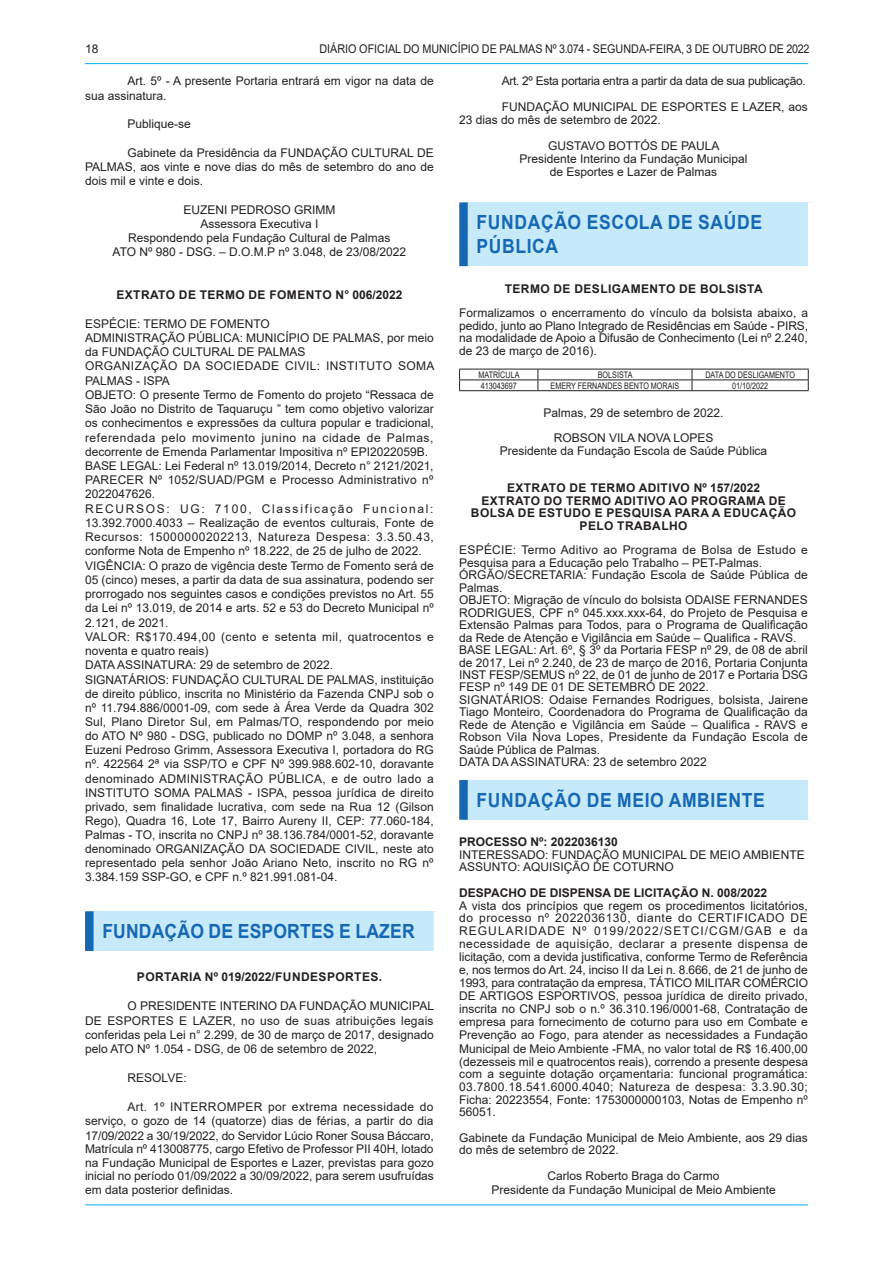
<style>
.page{position:relative;width:893px;height:1263px;background:#fff}
.page>*{position:absolute;margin:0;border:0;box-sizing:border-box;transform-origin:0 0}
.t1{font:700 19.5px/24px "Arial";letter-spacing:.035em;color:#1768b4;scale:.9 1}
.t2{font:700 19.5px "Arial";letter-spacing:.01em;color:#1768b4;scale:.9 1}
.t3{font:12px/14.2px "Arial";color:#231f20}
.t4{font:700 12px/12.5px "Arial";letter-spacing:.035em;color:#231f20;text-align:center}
.t5{font:12px/25.8px "Arial";letter-spacing:-.025em;color:#231f20}
.t6{font:12px "Arial";color:#231f20;scale:.9 1}
.t7{font:700 12px "Arial";color:#231f20}
.t8{font:9px "Arial";color:#231f20;scale:.8 1}
</style>
<div class="page">
<hr style="left:85px;top:63px;width:723px;height:1px;background:#00aeef">
<hr style="left:85px;top:1204px;width:723px;height:1px;background:#00aeef">
<div style="left:89px;top:911px;width:349px;height:40px;background:#c6eafa"></div>
<div style="left:85px;top:911px;width:9px;height:40px;background:#1768b4"></div>
<div style="left:434px;top:911px;width:8px;height:40px;background:#fff"></div>
<div style="left:463px;top:202px;width:349px;height:64px;background:#c6eafa"></div>
<div style="left:459px;top:202px;width:9px;height:64px;background:#1768b4"></div>
<div style="left:808px;top:202px;width:8px;height:64px;background:#fff"></div>
<hr style="left:459px;top:380px;width:79px;height:1px;background:#231f20">
<hr style="left:538px;top:380px;width:154px;height:1px;background:#231f20">
<svg style="left:538px;top:370px;width:1px;height:20px"></svg>
<hr style="left:692px;top:380px;width:117px;height:1px;background:#231f20">
<svg style="left:692px;top:370px;width:1px;height:20px"></svg>
<hr style="left:459px;top:369px;width:79px;height:1px;background:#231f20">
<hr style="left:538px;top:369px;width:154px;height:1px;background:#231f20">
<hr style="left:692px;top:369px;width:117px;height:1px;background:#231f20">
<svg style="left:459px;top:369px;width:1px;height:21px"></svg>
<svg style="left:808px;top:369px;width:1px;height:21px"></svg>
<hr style="left:459px;top:390px;width:79px;height:1px;background:#231f20">
<hr style="left:538px;top:390px;width:154px;height:1px;background:#231f20">
<hr style="left:692px;top:390px;width:117px;height:1px;background:#231f20">
<div style="left:463px;top:780px;width:349px;height:40px;background:#c6eafa"></div>
<div style="left:459px;top:780px;width:9px;height:40px;background:#1768b4"></div>
<div style="left:808px;top:780px;width:8px;height:40px;background:#fff"></div>
<p class="t3" style="left:85px;top:41px;width:15px">18</p>
<p class="t6" style="left:319px;top:40px;width:546px">DIÁRIO OFICIAL DO MUNICÍPIO DE PALMAS Nº 3.074 - SEGUNDA-FEIRA, 3 DE OUTUBRO DE 2022</p>
<p class="t3" style="left:85px;top:74px;width:350px;text-indent:43px">Art. 5º - A presente Portaria entrará em vigor na data de sua assinatura.</p>
<p class="t3" style="left:128px;top:117px;width:65px">Publique-se</p>
<p class="t3" style="left:85px;top:145px;width:350px;text-align:justify;text-indent:43px">Gabinete da Presidência da FUNDAÇÃO CULTURAL DE PALMAS, aos vinte e nove dias do mês de setembro do ano de dois mil e vinte e dois.</p>
<p class="t3" style="left:113px;top:202px;width:295px;text-align:center">EUZENI PEDROSO GRIMM<br>Assessora Executiva I<br>Respondendo pela Fundação Cultural de Palmas<br>ATO Nº 980 - DSG. – D.O.M.P nº 3.048, de 23/08/2022</p>
<p class="t4" style="left:116px;top:289px;width:288px">EXTRATO DE TERMO DE FOMENTO N° 006/2022</p>
<p class="t3" style="left:85px;top:316px;width:351px">ESPÉCIE: TERMO DE FOMENTO<br>ADMINISTRAÇÃO PÚBLICA: MUNICÍPIO DE PALMAS, por meio da FUNDAÇÃO CULTURAL DE PALMAS<br>ORGANIZAÇÃO DA SOCIEDADE CIVIL: INSTITUTO SOMA PALMAS - ISPA<br>OBJETO: O presente Termo de Fomento do projeto “Ressaca de São João no Distrito de Taquaruçu ” tem como objetivo valorizar os conhecimentos e expressões da cultura popular e tradicional, referendada pelo movimento junino na cidade de Palmas, decorrente de Emenda Parlamentar Impositiva nº EPI2022059B.<br>BASE LEGAL: Lei Federal nº 13.019/2014, Decreto n° 2121/2021, PARECER Nº 1052/SUAD/PGM e Processo Administrativo nº 2022047626.<br>RECURSOS: UG: 7100, Classificação Funcional:<br>13.392.7000.4033 – Realização de eventos culturais, Fonte de Recursos: 15000000202213, Natureza Despesa: 3.3.50.43, conforme Nota de Empenho nº 18.222, de 25 de julho de 2022.<br>VIGÊNCIA: O prazo de vigência deste Termo de Fomento será de 05 (cinco) meses, a partir da data de sua assinatura, podendo ser prorrogado nos seguintes casos e condições previstos no Art. 55 da Lei nº 13.019, de 2014 e arts. 52 e 53 do Decreto Municipal nº 2.121, de 2021.<br>VALOR: R$170.494,00 (cento e setenta mil, quatrocentos e noventa e quatro reais)<br>DATA ASSINATURA: 29 de setembro de 2022.<br>SIGNATÁRIOS: FUNDAÇÃO CULTURAL DE PALMAS, instituição de direito público, inscrita no Ministério da Fazenda CNPJ sob o nº 11.794.886/0001-09, com sede à Área Verde da Quadra 302<br>Sul, Plano Diretor Sul, em Palmas/TO, respondendo por meio do ATO Nº 980 - DSG, publicado no DOMP nº 3.048, a senhora Euzeni Pedroso Grimm, Assessora Executiva I, portadora do RG nº. 422564 2ª via SSP/TO e CPF Nº 399.988.602-10, doravante denominado ADMINISTRAÇÃO PÚBLICA, e de outro lado a INSTITUTO SOMA PALMAS - ISPA, pessoa jurídica de direito privado, sem finalidade lucrativa, com sede na Rua 12 (Gilson Rego), Quadra 16, Lote 17, Bairro Aureny II, CEP: 77.060-184, Palmas - TO, inscrita no CNPJ nº 38.136.784/0001-52, doravante denominado ORGANIZAÇÃO DA SOCIEDADE CIVIL, neste ato representado pela senhor João Ariano Neto, inscrito no RG nº 3.384.159 SSP-GO, e CPF n.º 821.991.081-04.</p>
<h1 class="t2" style="left:102px;top:918px;width:349px">FUNDAÇÃO DE ESPORTES E LAZER</h1>
<p class="t4" style="left:137px;top:971px;width:247px">PORTARIA Nº 019/2022/FUNDESPORTES.</p>
<p class="t3" style="left:85px;top:998px;width:350px;text-align:justify;text-indent:43px">O PRESIDENTE INTERINO DA FUNDAÇÃO MUNICIPAL DE ESPORTES E LAZER, no uso de suas atribuições legais conferidas pela Lei n° 2.299, de 30 de março de 2017, designado pelo ATO Nº 1.054 - DSG, de 06 de setembro de 2022,</p>
<p class="t3" style="left:128px;top:1071px;width:61px">RESOLVE:</p>
<p class="t3" style="left:85px;top:1100px;width:350px;line-height:13.8px;text-align:justify;text-indent:43px">Art. 1º INTERROMPER por extrema necessidade do serviço, o gozo de 14 (quatorze) dias de férias, a partir do dia 17/09/2022 a 30/19/2022, do Servidor Lúcio Roner Sousa Báccaro, Matrícula nº 413008775, cargo Efetivo de Professor PII 40H, lotado na Fundação Municipal de Esportes e Lazer, previstas para gozo inicial no período 01/09/2022 a 30/09/2022, para serem usufruídas em data posterior definidas.</p>
<p class="t5" style="left:502px;top:68px;width:308px">Art. 2º Esta portaria entra a partir da data de sua publicação.<br>FUNDAÇÃO MUNICIPAL DE ESPORTES E LAZER, aos</p>
<p class="t3" style="left:548px;top:107px;width:173px;line-height:25.8px;text-indent:-89px">23 dias do mês de setembro de 2022.<br>GUSTAVO BOTTÓS DE PAULA</p>
<p class="t3" style="left:519px;top:152px;width:230px;line-height:12.9px;text-align:center">Presidente Interino da Fundação Municipal de Esportes e Lazer de Palmas</p>
<h1 class="t1" style="left:477px;top:211px;width:319px">FUNDAÇÃO ESCOLA DE SAÚDE<br>PÚBLICA</h1>
<p class="t4" style="left:505px;top:282px;width:260px">TERMO DE DESLIGAMENTO DE BOLSISTA</p>
<p class="t3" style="left:459px;top:307px;width:350px;line-height:12.5px;text-align:justify">Formalizamos o encerramento do vínculo da bolsista abaixo, a pedido, junto ao Plano Integrado de Residências em Saúde - PIRS, na modalidade de Apoio a Difusão de Conhecimento (Lei nº 2.240, de 23 de março de 2016).</p>
<p class="t8" style="left:478px;top:368px;width:53px">MATRÍCULA</p>
<p class="t8" style="left:598px;top:368px;width:45px">BOLSISTA</p>
<p class="t8" style="left:705px;top:368px;width:114px">DATA DO DESLIGAMENTO</p>
<p class="t8" style="left:481px;top:379px;width:47px">413043697</p>
<p class="t8" style="left:551px;top:379px;width:163px">EMERY FERNANDES BENTO MORAIS</p>
<p class="t8" style="left:732px;top:379px;width:47px">01/10/2022</p>
<p class="t3" style="left:543px;top:401px;width:182px;line-height:24.9px;text-align:center">Palmas, 29 de setembro de 2022.<br>ROBSON VILA NOVA LOPES</p>
<p class="t3" style="left:500px;top:443px;width:269px">Presidente da Fundação Escola de Saúde Pública</p>
<p class="t4" style="left:471px;top:482px;width:327px">EXTRATO DE TERMO ADITIVO Nº 157/2022<br>EXTRATO DO TERMO ADITIVO AO PROGRAMA DE<br>BOLSA DE ESTUDO E PESQUISA PARA A EDUCAÇÃO<br>PELO TRABALHO</p>
<p class="t3" style="left:459px;top:544px;width:350px;line-height:12.5px">ESPÉCIE: Termo Aditivo ao Programa de Bolsa de Estudo e Pesquisa para a Educação pelo Trabalho – PET-Palmas.<br>ÓRGÃO/SECRETARIA: Fundação Escola de Saúde Pública de Palmas.<br>OBJETO: Migração de vínculo do bolsista ODAISE FERNANDES RODRIGUES, CPF nº 045.xxx.xxx-64, do Projeto de Pesquisa e Extensão Palmas para Todos, para o Programa de Qualificação da Rede de Atenção e Vigilância em Saúde – Qualifica - RAVS.<br>BASE LEGAL: Art. 6º, § 3º da Portaria FESP nº 29, de 08 de abril de 2017, Lei nº 2.240, de 23 de março de 2016, Portaria Conjunta INST FESP/SEMUS nº 22, de 01 de junho de 2017 e Portaria DSG FESP nº 149 DE 01 DE SETEMBRO DE 2022.<br>SIGNATÁRIOS: Odaise Fernandes Rodrigues, bolsista, Jairene Tiago Monteiro, Coordenadora do Programa de Qualificação da Rede de Atenção e Vigilância em Saúde – Qualifica - RAVS e Robson Vila Nova Lopes, Presidente da Fundação Escola de Saúde Pública de Palmas.<br>DATA DA ASSINATURA: 23 de setembro 2022</p>
<h1 class="t1" style="left:477px;top:788px;width:322px">FUNDAÇÃO DE MEIO AMBIENTE</h1>
<p class="t7" style="left:459px;top:833px;width:160px">PROCESSO Nº: 2022036130</p>
<p class="t3" style="left:459px;top:848px;width:347px;line-height:12.8px">INTERESSADO: FUNDAÇÃO MUNICIPAL DE MEIO AMBIENTE<br>ASSUNTO: AQUISIÇÃO DE COTURNO</p>
<p class="t7" style="left:459px;top:884px;width:309px">DESPACHO DE DISPENSA DE LICITAÇÃO N. 008/2022</p>
<p class="t3" style="left:459px;top:899px;width:350px;line-height:12.9px;text-align:justify">A vista dos princípios que regem os procedimentos licitatórios, do processo nº 2022036130, diante do CERTIFICADO DE REGULARIDADE Nº 0199/2022/SETCI/CGM/GAB e da necessidade de aquisição, declarar a presente dispensa de licitação, com a devida justificativa, conforme Termo de Referência e, nos termos do Art. 24, inciso II da Lei n. 8.666, de 21 de junho de 1993, para contratação da empresa, TÁTICO MILITAR COMÉRCIO DE ARTIGOS ESPORTIVOS, pessoa jurídica de direito privado, inscrita no CNPJ sob o n.º 36.310.196/0001-68, Contratação de empresa para fornecimento de coturno para uso em Combate e Prevenção ao Fogo, para atender as necessidades a Fundação Municipal de Meio Ambiente -FMA, no valor total de R$ 16.400,00 (dezesseis mil e quatrocentos reais), correndo a presente despesa com a seguinte dotação orçamentaria: funcional programática:<br>03.7800.18.541.6000.4040; Natureza de despesa: 3.3.90.30; Ficha: 20223554, Fonte: 1753000000103, Notas de Empenho nº 56051.</p>
<p class="t3" style="left:459px;top:1131px;width:350px;line-height:12.9px">Gabinete da Fundação Municipal de Meio Ambiente, aos 29 dias do mês de setembro de 2022.</p>
<p class="t3" style="left:491px;top:1169px;width:286px;line-height:13.5px;text-align:center">Carlos Roberto Braga do Carmo<br>Presidente da Fundação Municipal de Meio Ambiente</p>
</div>
